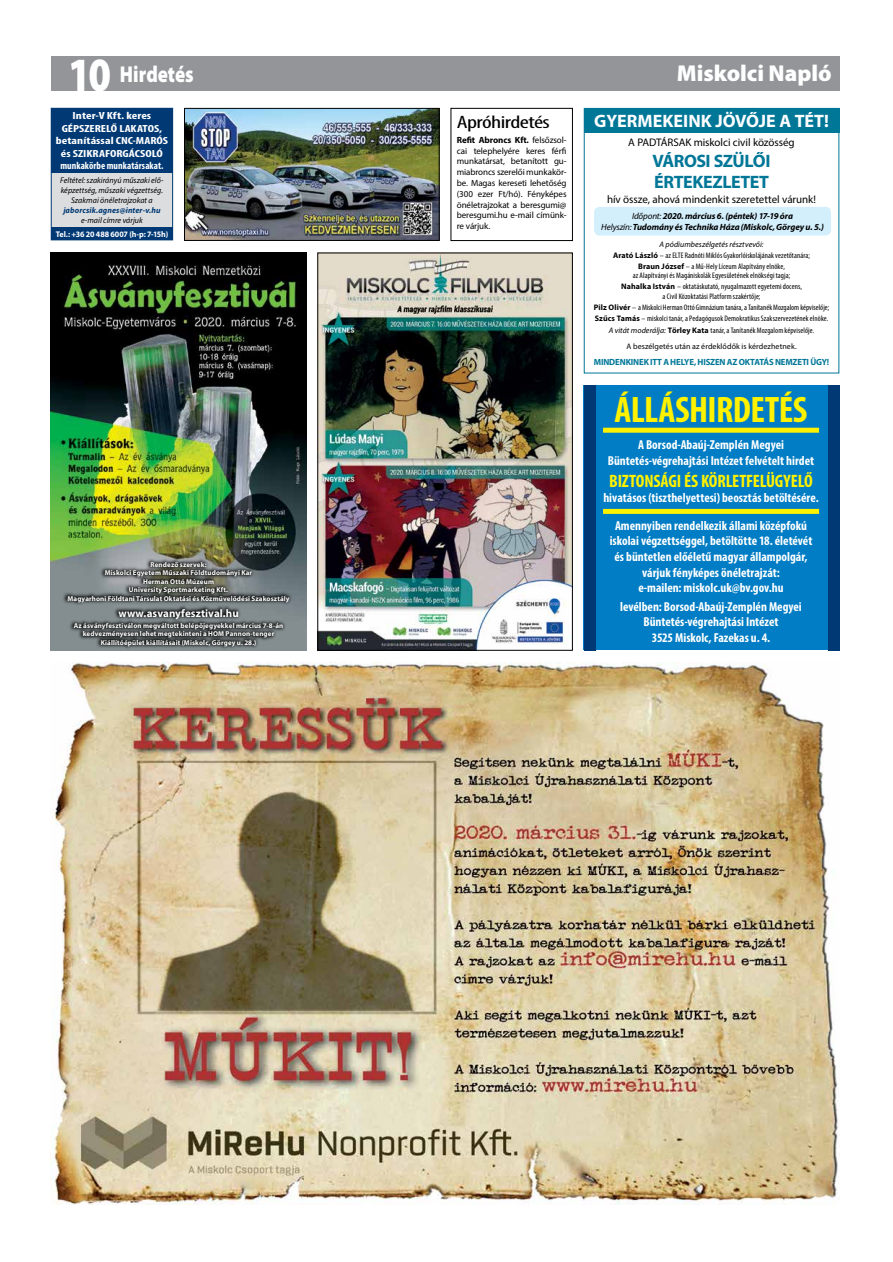
<style>
.page{position:relative;width:893px;height:1262px;background:#fff}
.page>*{position:absolute;margin:0;border:0;box-sizing:border-box;transform-origin:0 0}
.t1{font:700 condensed 37px "Myriad Pro";letter-spacing:-.015em;color:#fff200}
.t2{font:900 23px "Myriad Pro";color:#fff}
.t3{font:900 23px "Myriad Pro";color:#fff;scale:.82 1}
.t4{font:700 condensed 18px "Myriad Pro";letter-spacing:-.01em;color:#fff200}
.t5{font:700 18px/21.6px "Myriad Pro";letter-spacing:-.025em;color:#017798}
.t6{font:700 18px "Myriad Pro";color:#fff}
.t7{font:condensed 18px "Myriad Pro";letter-spacing:-.025em;color:#000;scale:1.4 1}
.t8{font:700 condensed 13px/15.6px "Myriad Pro";color:#fff;text-align:center}
.t9{font:11px "Myriad Pro";letter-spacing:-.005em;color:#000}
.t10{font:700 11px "Myriad Pro";color:#fff}
.t11{font:700 condensed 10.4px/12.4px "Myriad Pro";letter-spacing:.005em;color:#fff;text-align:center;scale:1.28 1}
.t12{font:9px/10.8px "Myriad Pro";letter-spacing:-.01em;color:#000;text-align:justify}
.t13{font:italic 700 9px/10.8px "Myriad Pro";letter-spacing:-.01em;color:#000;text-align:center}
.t14{font:700 9px "Myriad Pro";letter-spacing:-.02em;color:#017798}
.t15{font:italic 8.3px/9.9px "Myriad Pro";letter-spacing:.005em;color:#000;text-align:center}
.t16{font:700 8.3px "Myriad Pro";letter-spacing:-.015em;color:#fff}
.t17{font:italic 700 8.3px "Myriad Pro";letter-spacing:.015em;color:#003974}
.t18{font:condensed 8px/11px "Myriad Pro";letter-spacing:.01em;color:#000;text-align:center}
.t19{font:8px/15.3px "Myriad Pro";letter-spacing:.01em;color:#000;text-align:center}
.t20{font:700 7px/8.4px "Myriad Pro";letter-spacing:.02em;color:#fff;text-align:center}
.s1{font-size:48px}
.s2{font-weight:700}
.s3{font-style:italic;font-stretch:normal}
.s4{font-weight:700;font-stretch:normal}
.s5{font-stretch:normal}
.s6{font-style:italic}
.s7{font-stretch:condensed}
.s8{font-weight:400}
</style>
<div class="page">
<img style="left:51px;top:253px;width:255px;height:397px">
<svg style="left:62px;top:557px;width:230px;height:93px;background:#585e5e"></svg>
<div style="left:51px;top:57px;width:788px;height:34px;background:#939598"></div>
<img style="left:186px;top:110px;width:251px;height:129px">
<div style="left:184px;top:108px;width:255px;height:133px;border:1px solid #000"></div>
<div style="left:451px;top:108px;width:122px;height:133px;border:1px solid #000"></div>
<img style="left:51px;top:662px;width:787px;height:542px">
<img style="left:319px;top:255px;width:252px;height:393px">
<div style="left:317px;top:253px;width:256px;height:397px;border:1px solid #000"></div>
<div style="left:51px;top:108px;width:122px;height:132px;background:#dcddde"></div>
<div style="left:51px;top:108px;width:122px;height:65px;background:#003974"></div>
<div style="left:51px;top:228px;width:122px;height:12px;background:#003974"></div>
<div style="left:584px;top:108px;width:255px;height:24px;background:#017798"></div>
<div style="left:594px;top:207px;width:237px;height:28px;background:#d4effc;border-radius:6px"></div>
<div style="left:583px;top:385px;width:256px;height:265px;background:#007dc5"></div>
<div style="left:584px;top:385px;width:11px;height:265px;background:#003974"></div>
<div style="left:828px;top:385px;width:11px;height:265px;background:#003974"></div>
<div style="left:603px;top:428px;width:216px;height:5px;background:#fff200"></div>
<div style="left:603px;top:509px;width:216px;height:5px;background:#fff200"></div>
<h2 class="t3" style="left:68px;top:61px;width:155px"><span class="s1">10</span> Hirdetés</h2>
<h2 class="t2" style="left:677px;top:60px;width:156px">Miskolci Napló</h2>
<h3 class="t7" style="left:457px;top:111px;width:68px">Apróhirdetés</h3>
<p class="t12" style="left:457px;top:134px;width:111px"><span class="s2">Refit Abroncs Kft.</span> felsőzsol&shy;cai telephelyére keres férfi munkatársat, betanított gu&shy;miabroncs szerelői munkakör&shy;be. Magas kereseti lehetőség (300 ezer Ft/hó). Fényképes önéletrajzokat a beresgumi@ beresgumi.hu e-mail címünk&shy;re várjuk.</p>
<h3 class="t6" style="left:594px;top:109px;width:236px">GYERMEKEINK JÖVŐJE A TÉT!</h3>
<h3 class="t11" style="left:56px;top:109px;width:89px">Inter-V Kft. keres<br>GÉPSZERELŐ LAKATOS, betanítással CNC-MARÓS és SZIKRAFORGÁCSOLÓ munkakörbe munkatársakat.</h3>
<h3 class="t9" style="left:628px;top:136px;width:168px">A PADTÁRSAK miskolci civil közösség</h3>
<h3 class="t5" style="left:652px;top:149px;width:120px">VÁROSI SZÜLŐI<br>ÉRTEKEZLETET</h3>
<h3 class="t9" style="left:607px;top:192px;width:211px">hív össze, ahová mindenkit szeretettel várunk!</h3>
<p class="t18" style="left:613px;top:238px;width:198px"><span class="s3">A pódiumbeszélgetés résztvevői:<br></span><span class="s4">Arató László</span> <span class="s5">–</span> az ELTE Radnóti Miklós Gyakorlóiskolájának vezetőtanára;<br><span class="s4">Braun József</span> <span class="s5">–</span> a Mű-Hely Líceum Alapítvány elnöke,</p>
<p class="t18" style="left:621px;top:270px;width:182px">az Alapítványi és Magániskolák Egyesületének elnökségi tagja;<br><span class="s4">Nahalka István</span> <span class="s5">–</span> oktatáskutató, nyugalmazott egyetemi docens,</p>
<p class="t18" style="left:594px;top:290px;width:237px">a Civil Közoktatási Platform szakértője;<br><span class="s4">Pilz Olivér</span> <span class="s5">–</span> a Miskolci Herman Ottó Gimnázium tanára, a Tanítanék Mozgalom képviselője;<br><span class="s4">Szűcs Tamás</span> <span class="s5">–</span> miskolci tanár, a Pedagógusok Demokratikus Szakszervezetének elnöke.</p>
<p class="t19" style="left:609px;top:323px;width:207px"><span class="s6">A vitát moderálja:</span> <span class="s2">Törley Kata</span> <span class="s7">tanár, a Tanítanék Mozgalom képviselője.<br></span>A beszélgetés után az érdeklődők is kérdezhetnek.</p>
<p class="t14" style="left:594px;top:356px;width:237px">MINDENKINEK ITT A HELYE, HISZEN AZ OKTATÁS NEMZETI ÜGY!</p>
<p class="t15" style="left:60px;top:175px;width:105px">Feltétel: szakirányú műszaki elő&shy;képzettség, műszaki végzettség.<br>Szakmai önéletrajzokat a</p>
<p class="t17" style="left:63px;top:205px;width:99px">jaborcsik.agnes@inter-v.hu</p>
<p class="t15" style="left:81px;top:215px;width:63px">e-mail címre várjuk</p>
<p class="t13" style="left:601px;top:210px;width:224px"><span class="s8">Időpont:</span> 2020. március 6. (péntek) 17-19 óra<br><span class="s8">Helyszín:</span> Tudomány és Technika Háza (Miskolc, Görgey u. 5.)</p>
<p class="t16" style="left:56px;top:229px;width:114px">Tel.: +36 20 488 6007 (h-p: 7-15h)</p>
<p class="t20" style="left:67px;top:560px;width:224px">Rendező szervek:<br>Miskolci Egyetem Műszaki Földtudományi Kar<br>Herman Ottó Múzeum<br>University Sportmarketing Kft.<br>Magyarhoni Földtani Társulat Oktatási és Közművelődési Szakosztály</p>
<h3 class="t10" style="left:118px;top:605px;width:122px">www.asvanyfesztival.hu</h3>
<p class="t20" style="left:74px;top:621px;width:211px">Az ásványfesztiválon megváltott belépőjegyekkel március 7-8-án kedvezményesen lehet megtekinteni a HOM Pannon-tenger<br>Kiállítóépület kiállításait (Miskolc, Görgey u. 28.)</p>
<h1 class="t1" style="left:615px;top:386px;width:194px">ÁLLÁSHIRDETÉS</h1>
<h3 class="t8" style="left:608px;top:437px;width:208px">A Borsod-Abaúj-Zemplén Megyei<br>Büntetés-végrehajtási Intézet felvételt hirdet</h3>
<h3 class="t4" style="left:609px;top:469px;width:205px">BIZTONSÁGI ÉS KÖRLETFELÜGYELŐ</h3>
<h3 class="t8" style="left:603px;top:484px;width:217px;line-height:27.6px">hivatásos (tiszthelyettesi) beosztás betöltésére.<br>Amennyiben rendelkezik állami középfokú</h3>
<h3 class="t8" style="left:610px;top:533px;width:204px">iskolai végzettséggel, betöltötte 18. életévét és büntetlen előéletű magyar állampolgár, várjuk fényképes önéletrajzát:<br>e-mailen: miskolc.uk@bv.gov.hu</h3>
<h3 class="t8" style="left:620px;top:598px;width:183px">levélben: Borsod-Abaúj-Zemplén Megyei<br>Büntetés-végrehajtási Intézet<br>3525 Miskolc, Fazekas u. 4.</h3>
</div>
